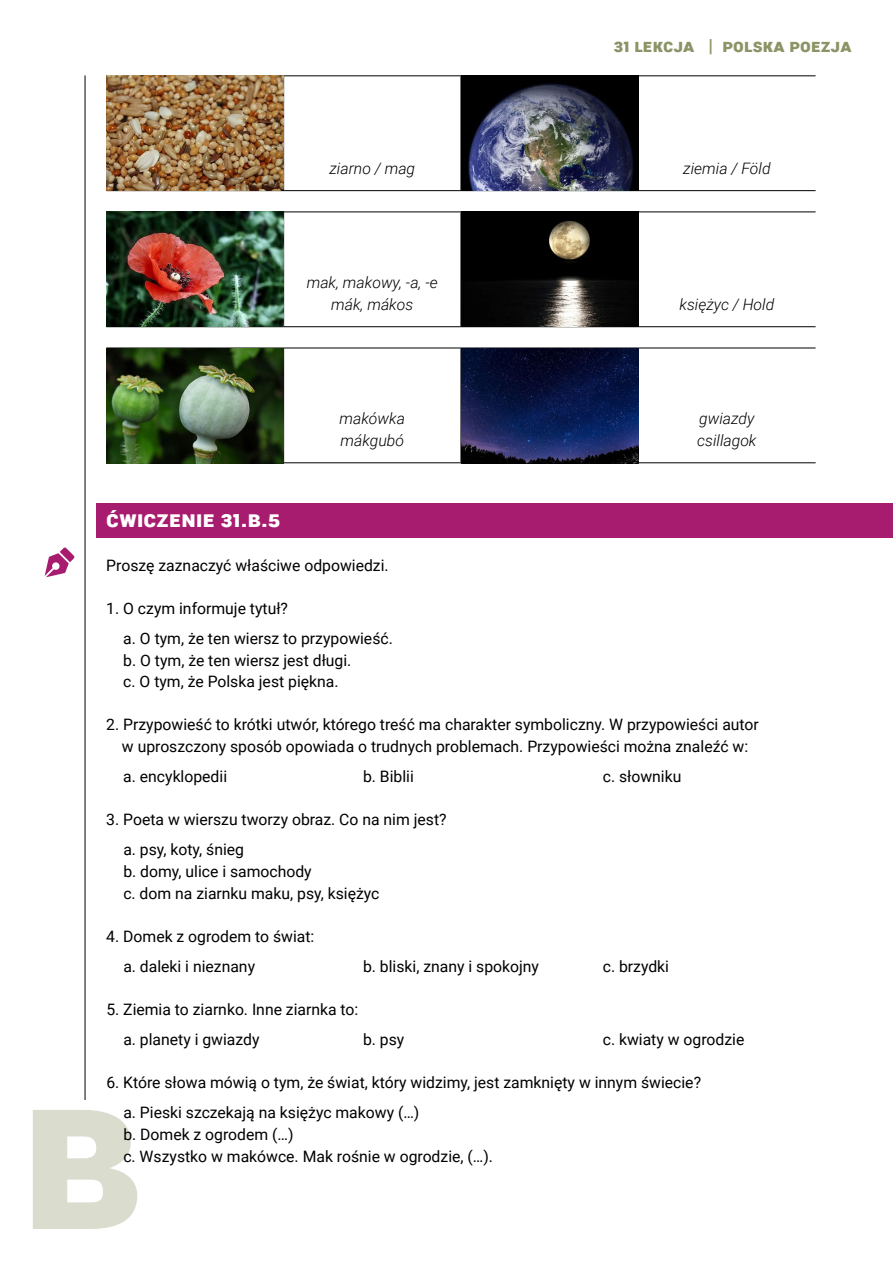
<style>
.page{position:relative;width:893px;height:1263px;background:#fff}
.page>*{position:absolute;margin:0;border:0;box-sizing:border-box;transform-origin:0 0}
.t1{font:900 22.5px "Roboto";letter-spacing:.01em;color:#fff}
.t2{font:900 18px "Roboto";letter-spacing:.01em;color:#8a9466}
.t3{font:15.75px/30.2px "Roboto";color:#000}
.t4{font:italic 300 15.75px/21.6px "Roboto";color:#000}
</style>
<div class="page">
<div style="left:97px;top:504px;width:796px;height:34px;background:#a81c70"></div>
<svg style="left:33px;top:1110px;width:104px;height:119px"></svg>
<hr style="left:106px;top:348px;width:178px;height:1px;background:#000">
<hr style="left:284px;top:348px;width:177px;height:1px;background:#000">
<hr style="left:461px;top:348px;width:177px;height:1px;background:#000">
<hr style="left:638px;top:348px;width:178px;height:1px;background:#000">
<hr style="left:106px;top:326px;width:178px;height:1px;background:#000">
<hr style="left:284px;top:326px;width:177px;height:1px;background:#000">
<hr style="left:461px;top:326px;width:177px;height:1px;background:#000">
<hr style="left:638px;top:326px;width:178px;height:1px;background:#000">
<hr style="left:284px;top:75px;width:177px;height:1px;background:#000">
<hr style="left:638px;top:75px;width:178px;height:1px;background:#000">
<hr style="left:106px;top:190px;width:178px;height:1px;background:#000">
<hr style="left:284px;top:190px;width:177px;height:1px;background:#000">
<hr style="left:461px;top:190px;width:177px;height:1px;background:#000">
<hr style="left:638px;top:190px;width:178px;height:1px;background:#000">
<hr style="left:284px;top:212px;width:177px;height:1px;background:#000">
<hr style="left:638px;top:212px;width:178px;height:1px;background:#000">
<hr style="left:284px;top:462px;width:177px;height:1px;background:#000">
<hr style="left:638px;top:462px;width:178px;height:1px;background:#000">
<hr style="left:85px;top:75px;width:1px;height:1025px;background:#000">
<svg style="left:45px;top:547px;width:30px;height:30px"></svg>
<img style="left:106px;top:75px;width:178px;height:115px">
<img style="left:461px;top:75px;width:178px;height:115px">
<img style="left:106px;top:212px;width:178px;height:114px">
<img style="left:461px;top:212px;width:178px;height:114px">
<img style="left:106px;top:349px;width:178px;height:114px">
<img style="left:461px;top:349px;width:178px;height:114px">
<p class="t2" style="left:614px;top:33px;width:229px">31 LEKCJA | POLSKA POEZJA</p>
<p class="t4" style="left:329px;top:157px;width:87px">ziarno / mag</p>
<p class="t4" style="left:683px;top:157px;width:89px">ziemia / Föld</p>
<p class="t4" style="left:307px;top:271px;width:133px;text-align:center">mak, makowy, -a, -e mák, mákos</p>
<p class="t4" style="left:679px;top:293px;width:96px">księżyc / Hold</p>
<p class="t4" style="left:340px;top:407px;width:67px">makówka mákgubó</p>
<p class="t4" style="left:697px;top:407px;width:61px">gwiazdy csillagok</p>
<h1 class="t1" style="left:106px;top:503px;width:176px">ĆWICZENIE 31.B.5</h1>
<p class="t3" style="left:106px;top:549px;width:284px">Proszę zaznaczyć właściwe odpowiedzi.</p>
<p class="t3" style="left:123px;top:592px;width:271px;text-indent:-17px">1. O czym informuje tytuł?<br>a. O tym, że ten wiersz to przypowieść.</p>
<p class="t3" style="left:123px;top:648px;width:230px;line-height:21.6px">b. O tym, że ten wiersz jest długi. c. O tym, że Polska jest piękna.</p>
<p class="t3" style="left:106px;top:713px;width:654px;line-height:21.6px;text-align:center">2. Przypowieść to krótki utwór, którego treść ma charakter symboliczny. W przypowieści autor w uproszczony sposób opowiada o trudnych problemach. Przypowieści można znaleźć w:</p>
<p class="t3" style="left:123px;top:761px;width:105px">a. encyklopedii</p>
<p class="t3" style="left:363px;top:761px;width:52px">b. Biblii</p>
<p class="t3" style="left:603px;top:761px;width:80px">c. słowniku</p>
<p class="t3" style="left:123px;top:804px;width:325px;text-indent:-17px">3. Poeta w wierszu tworzy obraz. Co na nim jest? a. psy, koty, śnieg</p>
<p class="t3" style="left:123px;top:860px;width:258px;line-height:21.6px">b. domy, ulice i samochody<br>c. dom na ziarnku maku, psy, księżyc</p>
<p class="t3" style="left:123px;top:920px;width:193px;text-indent:-17px">4. Domek z ogrodem to świat: a. daleki i nieznany</p>
<p class="t3" style="left:363px;top:950px;width:177px">b. bliski, znany i spokojny</p>
<p class="t3" style="left:603px;top:950px;width:68px">c. brzydki</p>
<p class="t3" style="left:123px;top:994px;width:237px;text-indent:-17px">5. Ziemia to ziarnko. Inne ziarnka to: a. planety i gwiazdy</p>
<p class="t3" style="left:363px;top:1024px;width:43px">b. psy</p>
<p class="t3" style="left:603px;top:1024px;width:143px">c. kwiaty w ogrodzie</p>
<p class="t3" style="left:123px;top:1067px;width:579px;text-indent:-17px">6. Które słowa mówią o tym, że świat, który widzimy, jest zamknięty w innym świecie? a. Pieski szczekają na księżyc makowy (…)</p>
<p class="t3" style="left:123px;top:1123px;width:371px;line-height:21.6px">b. Domek z ogrodem (…)<br>c. Wszystko w makówce. Mak rośnie w ogrodzie, (…).</p>
</div>
